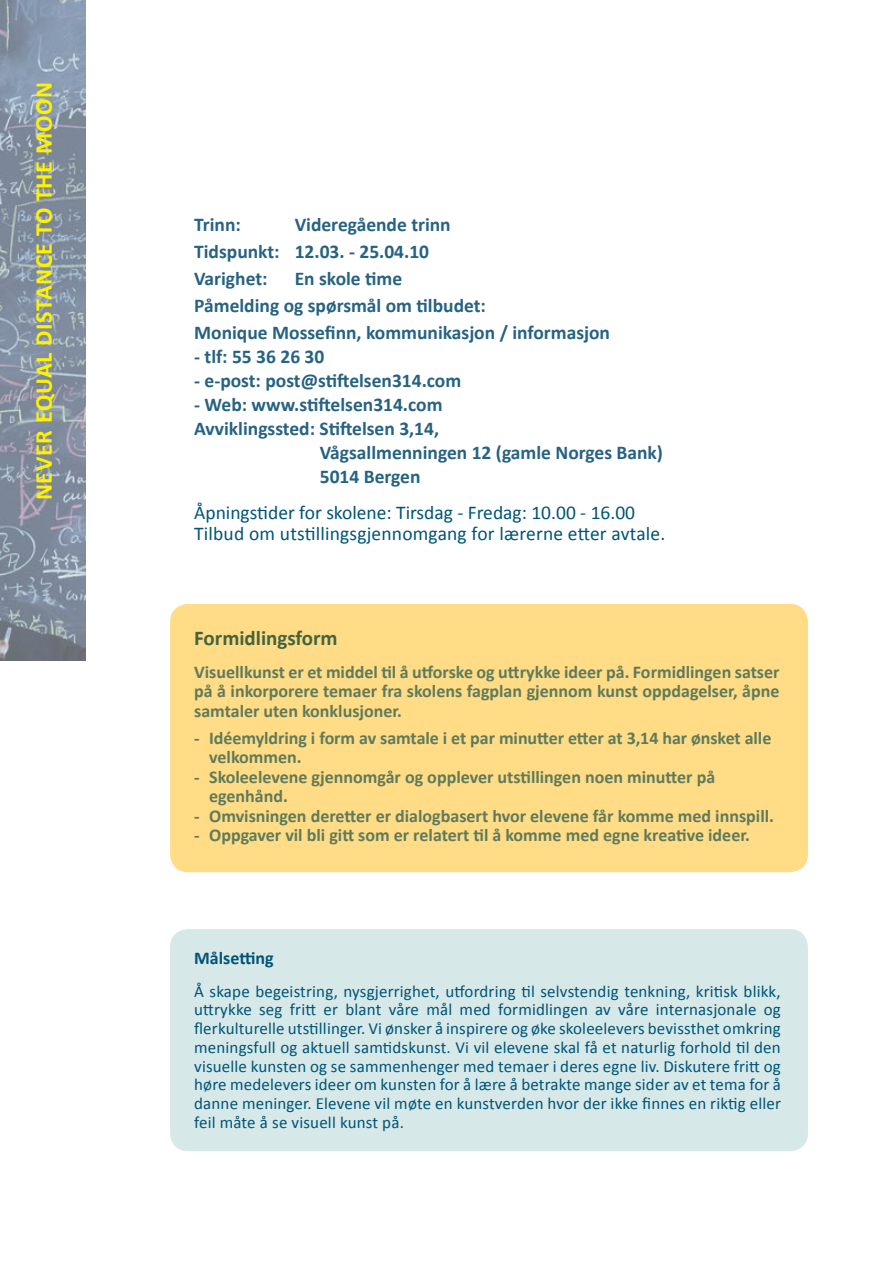
<style>
.page{position:relative;width:893px;height:1263px;background:#fff}
.page>*{position:absolute;margin:0;border:0;box-sizing:border-box;transform-origin:0 0}
.t1{font:700 24.3px "Calibri";letter-spacing:.025em;color:#fff200}
.t2{font:700 21px "Calibri";color:#43633f}
.t3{font:700 19.5px/27px "Calibri";color:#266282}
.t4{font:19.5px/21px "Calibri";color:#005475}
.t5{font:700 18px/19.5px "Calibri";color:#5f7a5c}
.t6{font:700 18px "Calibri";color:#005475}
.t7{font:16.95px/18.8px "Calibri";letter-spacing:.01em;color:#005475;text-align:justify}
</style>
<div class="page">
<div style="left:170px;top:604px;width:638px;height:268px;background:#ffdc85;border-radius:18px"></div>
<div style="left:170px;top:929px;width:638px;height:222px;background:#d6e8e8;border-radius:18px"></div>
<img style="left:0;top:0;width:85px;height:660px">
<h1 class="t1" style="left:28px;top:500px;width:420px;rotate:-90deg">NEVER EQUAL DISTANCE TO THE MOON</h1>
<p class="t3" style="left:194px;top:211px;width:258px;text-indent:101px">Videregående trinn<br>Tidspunkt: 12.03. - 25.04.10<br>Varighet:</p>
<p class="t3" style="left:194px;top:211px;width:48px">Trinn:</p>
<p class="t3" style="left:194px;top:265px;width:417px;text-indent:101px">En skole time<br>Påmelding og spørsmål om tilbudet:<br>Monique Mossefinn, kommunikasjon / informasjon</p>
<p class="t3" style="left:194px;top:343px;width:132px">- tlf: 55 36 26 30</p>
<p class="t3" style="left:194px;top:367px;width:269px">- e-post: post@stiftelsen314.com</p>
<p class="t3" style="left:194px;top:391px;width:250px">- Web: www.stiftelsen314.com</p>
<p class="t3" style="left:194px;top:415px;width:246px">Avviklingssted: Stiftelsen 3,14,</p>
<p class="t3" style="left:320px;top:439px;width:345px">Vågsallmenningen 12 (gamle Norges Bank)</p>
<p class="t3" style="left:320px;top:463px;width:102px">5014 Bergen</p>
<p class="t4" style="left:194px;top:502px;width:473px">Åpningstider for skolene: Tirsdag - Fredag: 10.00 - 16.00<br>Tilbud om utstillingsgjennomgang for lærerne etter avtale.</p>
<p class="t2" style="left:194px;top:624px;width:145px">Formidlingsform</p>
<p class="t5" style="left:194px;top:662px;width:587px;text-align:justify">Visuellkunst er et middel til å utforske og uttrykke ideer på. Formidlingen satser på å inkorporere temaer fra skolens fagplan gjennom kunst oppdagelser, åpne samtaler uten konklusjoner.</p>
<p class="t5" style="left:209px;top:728px;width:564px;text-indent:-15px">- Idéemyldring i form av samtale i et par minutter etter at 3,14 har ønsket alle velkommen.</p>
<p class="t5" style="left:209px;top:767px;width:508px;text-indent:-15px">- Skoleelevene gjennomgår og opplever utstillingen noen minutter på egenhånd.</p>
<p class="t5" style="left:194px;top:806px;width:581px">- Omvisningen deretter er dialogbasert hvor elevene får komme med innspill.</p>
<p class="t5" style="left:194px;top:826px;width:557px">- Oppgaver vil bli gitt som er relatert til å komme med egne kreative ideer.</p>
<p class="t6" style="left:194px;top:947px;width:81px">Målsetting</p>
<p class="t7" style="left:194px;top:981px;width:588px">Å skape begeistring, nysgjerrighet, utfordring til selvstendig tenkning, kritisk blikk, uttrykke seg fritt er blant våre mål med formidlingen av våre internasjonale og flerkulturelle utstillinger. Vi ønsker å inspirere og øke skoleelevers bevissthet omkring meningsfull og aktuell samtidskunst. Vi vil elevene skal få et naturlig forhold til den visuelle kunsten og se sammenhenger med temaer i deres egne liv. Diskutere fritt og høre medelevers ideer om kunsten for å lære å betrakte mange sider av et tema for å danne meninger. Elevene vil møte en kunstverden hvor der ikke finnes en riktig eller feil måte å se visuell kunst på.</p>
</div>
